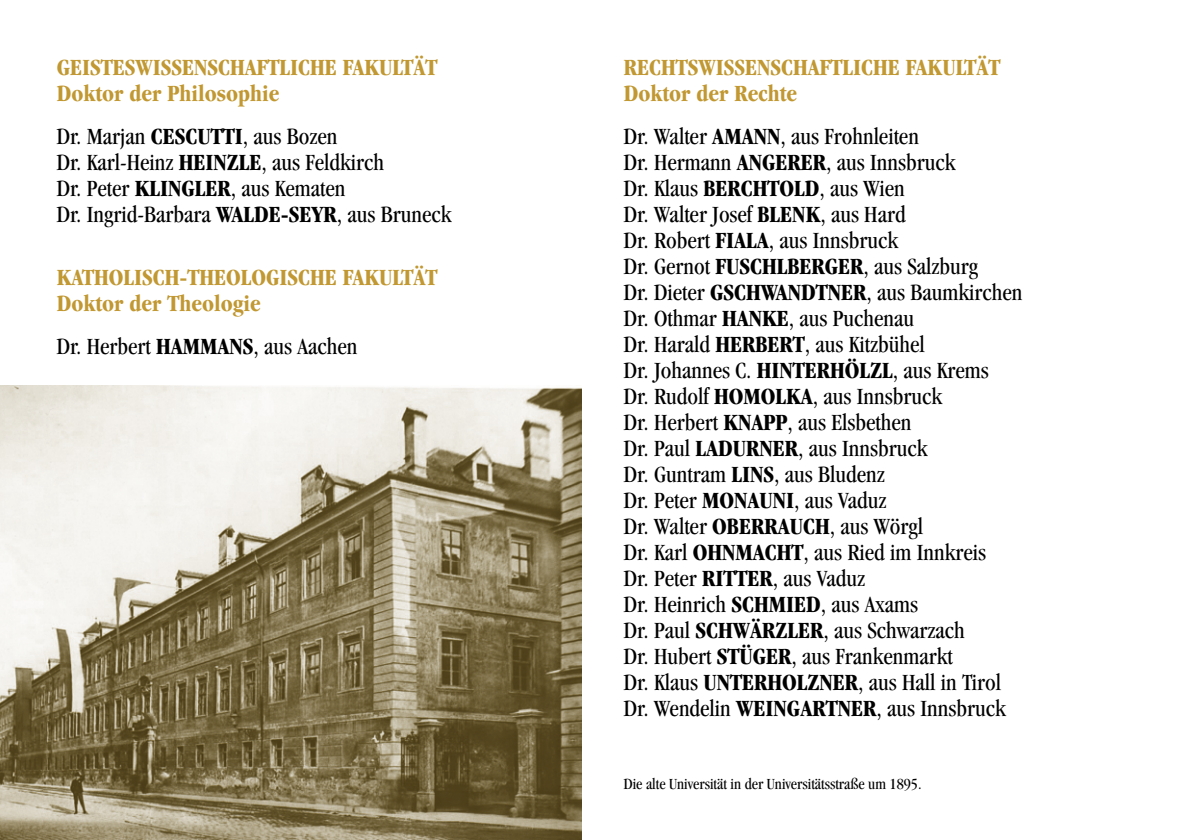
<style>
.page{position:relative;width:1191px;height:840px;background:#fff}
.page>*{position:absolute;margin:0;border:0;box-sizing:border-box;transform-origin:0 0}
.t1{font:condensed 24px/26px "Garamond";color:#000}
.t2{font:700 condensed 24px/26px "Garamond";color:#c19831}
.t3{font:condensed 16px "Garamond";color:#000}
.s1{font-weight:700}
</style>
<div class="page">
<img style="left:0;top:386px;width:581px;height:453px">
<p class="t2" style="left:57px;top:54px;width:382px">GEISTESWISSENSCHAFTLICHE FAKULTÄT<br>Doktor der Philosophie</p>
<p class="t1" style="left:57px;top:123px;width:396px">Dr. Marjan <span class="s1">CESCUTTI</span>, aus Bozen<br>Dr. Karl-Heinz <span class="s1">HEINZLE</span>, aus Feldkirch<br>Dr. Peter <span class="s1">KLINGLER</span>, aus Kematen<br>Dr. Ingrid-Barbara <span class="s1">WALDE-SEYR</span>, aus Bruneck</p>
<p class="t2" style="left:57px;top:264px;width:382px">KATHOLISCH-THEOLOGISCHE FAKULTÄT<br>Doktor der Theologie</p>
<p class="t1" style="left:57px;top:332px;width:302px">Dr. Herbert <span class="s1">HAMMANS</span>, aus Aachen</p>
<p class="t2" style="left:624px;top:54px;width:378px">RECHTSWISSENSCHAFTLICHE FAKULTÄT<br>Doktor der Rechte</p>
<p class="t1" style="left:624px;top:123px;width:400px">Dr. Walter <span class="s1">AMANN</span>, aus Frohnleiten<br>Dr. Hermann <span class="s1">ANGERER</span>, aus Innsbruck<br>Dr. Klaus <span class="s1">BERCHTOLD</span>, aus Wien<br>Dr. Walter Josef <span class="s1">BLENK</span>, aus Hard<br>Dr. Robert <span class="s1">FIALA</span>, aus Innsbruck<br>Dr. Gernot <span class="s1">FUSCHLBERGER</span>, aus Salzburg<br>Dr. Dieter <span class="s1">GSCHWANDTNER</span>, aus Baumkirchen Dr. Othmar <span class="s1">HANKE</span>, aus Puchenau<br>Dr. Harald <span class="s1">HERBERT</span>, aus Kitzbühel<br>Dr. Johannes C. <span class="s1">HINTERHÖLZL</span>, aus Krems<br>Dr. Rudolf <span class="s1">HOMOLKA</span>, aus Innsbruck<br>Dr. Herbert <span class="s1">KNAPP</span>, aus Elsbethen<br>Dr. Paul <span class="s1">LADURNER</span>, aus Innsbruck<br>Dr. Guntram <span class="s1">LINS</span>, aus Bludenz<br>Dr. Peter <span class="s1">MONAUNI</span>, aus Vaduz<br>Dr. Walter <span class="s1">OBERRAUCH</span>, aus Wörgl<br>Dr. Karl <span class="s1">OHNMACHT</span>, aus Ried im Innkreis<br>Dr. Peter <span class="s1">RITTER</span>, aus Vaduz<br>Dr. Heinrich <span class="s1">SCHMIED</span>, aus Axams<br>Dr. Paul <span class="s1">SCHWÄRZLER</span>, aus Schwarzach<br>Dr. Hubert <span class="s1">STÜGER</span>, aus Frankenmarkt<br>Dr. Klaus <span class="s1">UNTERHOLZNER</span>, aus Hall in Tirol Dr. Wendelin <span class="s1">WEINGARTNER</span>, aus Innsbruck</p>
<p class="t3" style="left:624px;top:774px;width:299px">Die alte Universität in der Universitätsstraße um 1895.</p>
</div>
